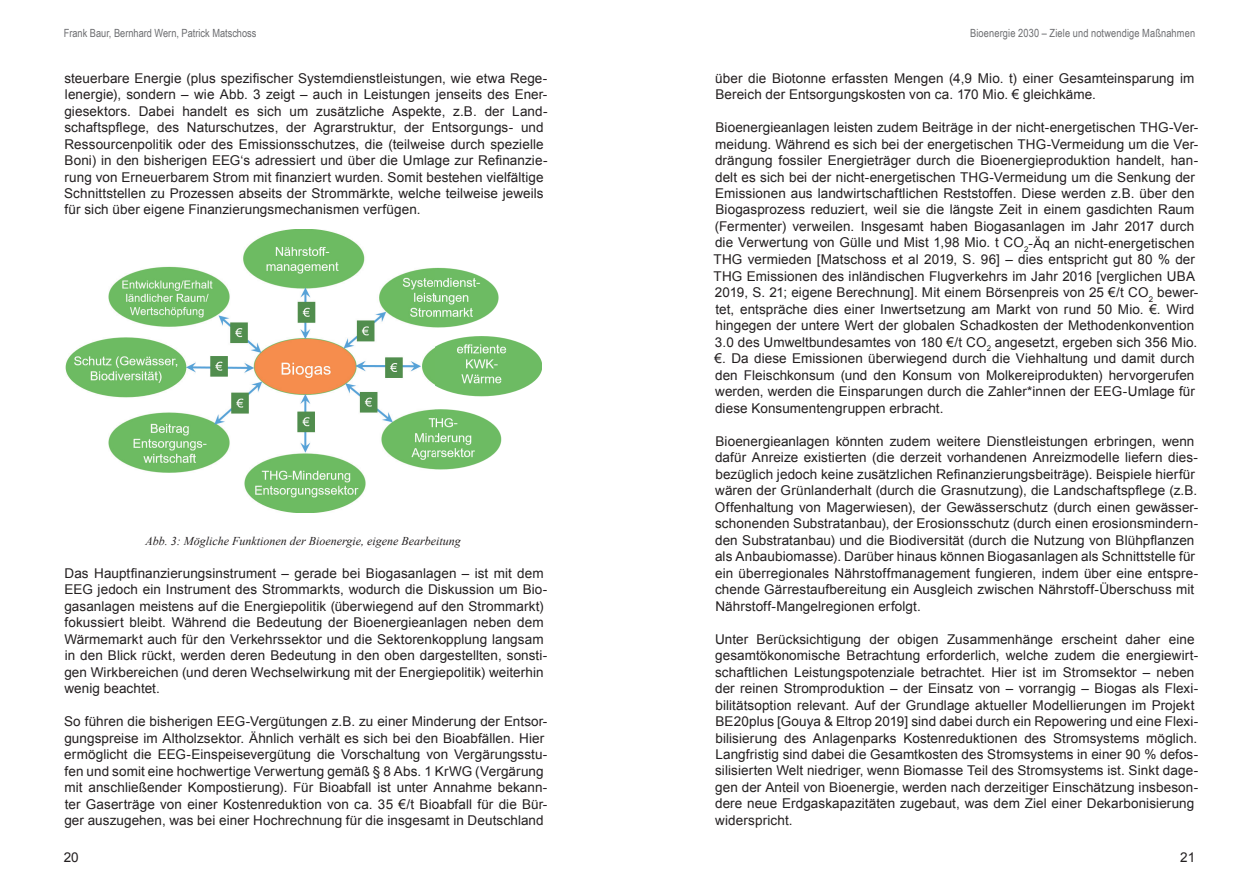
<style>
.page{position:relative;width:1259px;height:893px;background:#fff}
.page>*{position:absolute;margin:0;border:0;box-sizing:border-box;transform-origin:0 0}
.t1{font:13.5px/16.5px "Arial";letter-spacing:.005em;color:#231f20}
.t2{font:italic 12px "Times New Roman";color:#231f20}
.t3{font:11.25px "Arial Narrow";letter-spacing:.005em;color:#6c6d70}
</style>
<div class="page">
<img style="left:65px;top:229px;width:477px;height:284px">
<p class="t3" style="left:64px;top:25px;width:194px">Frank Baur, Bernhard Wern, Patrick Matschoss</p>
<p class="t3" style="left:970px;top:25px;width:227px">Bioenergie 2030 – Ziele und notwendige Maßnahmen</p>
<p class="t1" style="left:64px;top:70px;width:485px">steuerbare Energie (plus spezifischer Systemdienstleistungen, wie etwa Rege&shy;lenergie), sondern – wie Abb. 3 zeigt – auch in Leistungen jenseits des Ener&shy;giesektors. Dabei handelt es sich um zusätzliche Aspekte, z.B. der Land&shy;schaftspflege, des Naturschutzes, der Agrarstruktur, der Entsorgungs- und Ressourcenpolitik oder des Emissionsschutzes, die (teilweise durch spezielle Boni) in den bisherigen EEG‘s adressiert und über die Umlage zur Refinanzie&shy;rung von Erneuerbarem Strom mit finanziert wurden. Somit bestehen vielfältige Schnittstellen zu Prozessen abseits der Strommärkte, welche teilweise jeweils für sich über eigene Finanzierungsmechanismen verfügen.</p>
<p class="t2" style="left:146px;top:532px;width:317px">Abb. 3: Mögliche Funktionen der Bioenergie, eigene Bearbeitung</p>
<p class="t1" style="left:64px;top:565px;width:484px">Das Hauptfinanzierungsinstrument – gerade bei Biogasanlagen – ist mit dem EEG jedoch ein Instrument des Strommarkts, wodurch die Diskussion um Bio&shy;gasanlagen meistens auf die Energiepolitik (überwiegend auf den Strommarkt) fokussiert bleibt. Während die Bedeutung der Bioenergieanlagen neben dem Wärmemarkt auch für den Verkehrssektor und die Sektorenkopplung langsam in den Blick rückt, werden deren Bedeutung in den oben dargestellten, sonsti&shy;gen Wirkbereichen (und deren Wechselwirkung mit der Energiepolitik) weiterhin wenig beachtet.</p>
<p class="t1" style="left:64px;top:713px;width:485px">So führen die bisherigen EEG-Vergütungen z.B. zu einer Minderung der Entsor&shy;gungspreise im Altholzsektor. Ähnlich verhält es sich bei den Bioabfällen. Hier ermöglicht die EEG-Einspeisevergütung die Vorschaltung von Vergärungsstu&shy;fen und somit eine hochwertige Verwertung gemäß § 8 Abs. 1 KrWG (Vergärung mit anschließender Kompostierung). Für Bioabfall ist unter Annahme bekann&shy;ter Gaserträge von einer Kostenreduktion von ca. 35 €/t Bioabfall für die Bür&shy;ger auszugehen, was bei einer Hochrechnung für die insgesamt in Deutschland</p>
<p class="t1" style="left:715px;top:70px;width:480px">über die Biotonne erfassten Mengen (4,9 Mio. t) einer Gesamteinsparung im<br>Bereich der Entsorgungskosten von ca. 170 Mio. € gleichkäme.</p>
<p class="t1" style="left:713px;top:119px;width:486px">Bioenergieanlagen leisten zudem Beiträge in der nicht-energetischen THG-Ver&shy;meidung. Während es sich bei der energetischen THG-Vermeidung um die Ver&shy;drängung fossiler Energieträger durch die Bioenergieproduktion handelt, han&shy;delt es sich bei der nicht-energetischen THG-Vermeidung um die Senkung der Emissionen aus landwirtschaftlichen Reststoffen. Diese werden z.B. über den Biogasprozess reduziert, weil sie die längste Zeit in einem gasdichten Raum (Fermenter) verweilen. Insgesamt haben Biogasanlagen im Jahr 2017 durch die Verwertung von Gülle und Mist 1,98 Mio. t CO<sub>2</sub>-Äq an nicht-energetischen THG vermieden [Matschoss et al 2019, S. 96] – dies entspricht gut 80 % der THG Emissionen des inländischen Flugverkehrs im Jahr 2016 [verglichen UBA 2019, S. 21; eigene Berechnung]. Mit einem Börsenpreis von 25 €/t CO<sub>2</sub> bewer&shy;tet, entspräche dies einer Inwertsetzung am Markt von rund 50 Mio. €. Wird hingegen der untere Wert der globalen Schadkosten der Methodenkonvention 3.0 des Umweltbundesamtes von 180 €/t CO<sub>2</sub> angesetzt, ergeben sich 356 Mio. €. Da diese Emissionen überwiegend durch die Viehhaltung und damit durch den Fleischkonsum (und den Konsum von Molkereiprodukten) hervorgerufen werden, werden die Einsparungen durch die Zahler*innen der EEG-Umlage für diese Konsumentengruppen erbracht.</p>
<p class="t1" style="left:715px;top:433px;width:485px">Bioenergieanlagen könnten zudem weitere Dienstleistungen erbringen, wenn dafür Anreize existierten (die derzeit vorhandenen Anreizmodelle liefern dies&shy;bezüglich jedoch keine zusätzlichen Refinanzierungsbeiträge). Beispiele hierfür wären der Grünlanderhalt (durch die Grasnutzung), die Landschaftspflege (z.B.<br>Offenhaltung von Magerwiesen), der Gewässerschutz (durch einen gewässer&shy;schonenden Substratanbau), der Erosionsschutz (durch einen erosionsmindern&shy;den Substratanbau) und die Biodiversität (durch die Nutzung von Blühpflanzen als Anbaubiomasse). Darüber hinaus können Biogasanlagen als Schnittstelle für ein überregionales Nährstoffmanagement fungieren, indem über eine entspre&shy;chende Gärrestaufbereitung ein Ausgleich zwischen Nährstoff-Überschuss mit Nährstoff-Mangelregionen erfolgt.</p>
<p class="t1" style="left:715px;top:631px;width:485px">Unter Berücksichtigung der obigen Zusammenhänge erscheint daher eine gesamtökonomische Betrachtung erforderlich, welche zudem die energiewirt&shy;schaftlichen Leistungspotenziale betrachtet. Hier ist im Stromsektor – neben der reinen Stromproduktion – der Einsatz von – vorrangig – Biogas als Flexi&shy;bilitätsoption relevant. Auf der Grundlage aktueller Modellierungen im Projekt BE20plus [Gouya &amp; Eltrop 2019] sind dabei durch ein Repowering und eine Flexi&shy;bilisierung des Anlagenparks Kostenreduktionen des Stromsystems möglich.<br>Langfristig sind dabei die Gesamtkosten des Stromsystems in einer 90 % defos&shy;silisierten Welt niedriger, wenn Biomasse Teil des Stromsystems ist. Sinkt dage&shy;gen der Anteil von Bioenergie, werden nach derzeitiger Einschätzung insbeson&shy;dere neue Erdgaskapazitäten zugebaut, was dem Ziel einer Dekarbonisierung widerspricht.</p>
<p class="t1" style="left:64px;top:849px;width:17px">20</p>
<p class="t1" style="left:1180px;top:849px;width:17px">21</p>
</div>
